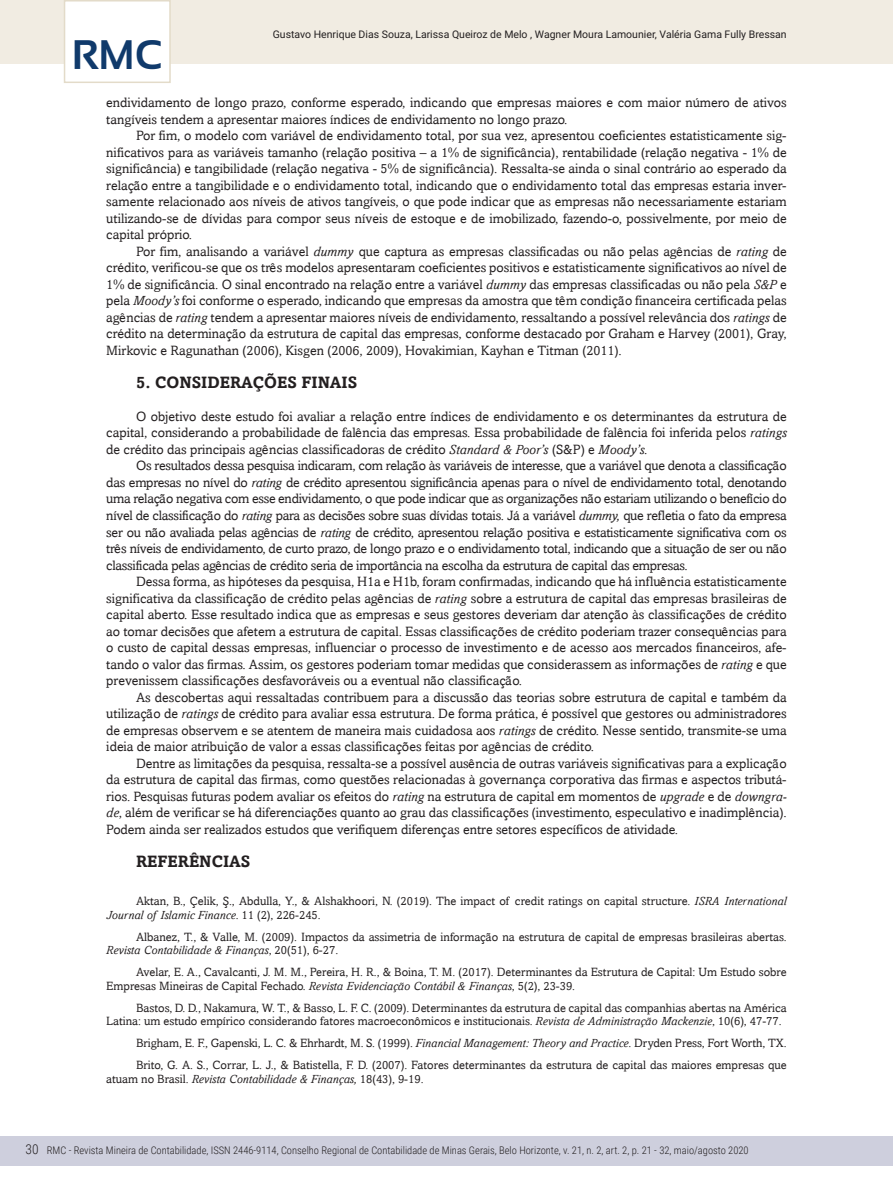
<style>
.page{position:relative;width:893px;height:1191px;background:#fff}
.page>*{position:absolute;margin:0;border:0;box-sizing:border-box;transform-origin:0 0}
.t1{font:700 41.25px "Sansation";color:#103a6b}
.intertitulo_1{font:700 16.5px "Amasis";color:#231f20}
.texto_corrido_1{font:13.5px/16.5px "Amasis";color:#231f20;text-align:justify}
.t2{font:300 13.5px "Roboto Condensed";color:#231f20}
.referencias{font:12px/13.5px "Amasis";color:#231f20}
.t3{font:300 10.5px "Roboto Condensed";color:#231f20}
.t4{font:10.5px "Roboto";color:#231f20}
.s1{font-style:italic}
</style>
<div class="page">
<div style="left:0;top:1135px;width:893px;height:30px;background:#cecfdd"></div>
<div style="left:0;top:0;width:893px;height:64px;background:#f1ece2"></div>
<div style="left:64px;top:0;width:107px;height:83px;background:#fff;border:2px solid #e3dbc9"></div>
<p class="t4" style="left:273px;top:27px;width:515px">Gustavo Henrique Dias Souza, Larissa Queiroz de Melo , Wagner Moura Lamounier, Valéria Gama Fully Bressan</p>
<h1 class="t1" style="left:72px;top:32px;width:92px">RMC</h1>
<p class="texto_corrido_1" style="left:106px;top:94px;width:682px">endividamento de longo prazo, conforme esperado, indicando que empresas maiores e com maior número de ativos tangíveis tendem a apresentar maiores índices de endividamento no longo prazo.</p>
<p class="texto_corrido_1" style="left:106px;top:127px;width:682px;text-indent:30px">Por fim, o modelo com variável de endividamento total, por sua vez, apresentou coeficientes estatisticamente sig&shy;nificativos para as variáveis tamanho (relação positiva – a 1% de significância), rentabilidade (relação negativa - 1% de significância) e tangibilidade (relação negativa - 5% de significância). Ressalta-se ainda o sinal contrário ao esperado da relação entre a tangibilidade e o endividamento total, indicando que o endividamento total das empresas estaria inver&shy;samente relacionado aos níveis de ativos tangíveis, o que pode indicar que as empresas não necessariamente estariam utilizando-se de dívidas para compor seus níveis de estoque e de imobilizado, fazendo-o, possivelmente, por meio de capital próprio.</p>
<p class="texto_corrido_1" style="left:106px;top:243px;width:682px;text-indent:30px">Por fim, analisando a variável <span class="s1">dummy</span> que captura as empresas classificadas ou não pelas agências de <span class="s1">rating</span> de crédito, verificou-se que os três modelos apresentaram coeficientes positivos e estatisticamente significativos ao nível de 1% de significância. O sinal encontrado na relação entre a variável <span class="s1">dummy</span> das empresas classificadas ou não pela <span class="s1">S&amp;P</span> e pela <span class="s1">Moody’s</span> foi conforme o esperado, indicando que empresas da amostra que têm condição financeira certificada pelas agências de <span class="s1">rating</span> tendem a apresentar maiores níveis de endividamento, ressaltando a possível relevância dos <span class="s1">ratings</span> de crédito na determinação da estrutura de capital das empresas, conforme destacado por Graham e Harvey (2001), Gray, Mirkovic e Ragunathan (2006), Kisgen (2006, 2009), Hovakimian, Kayhan e Titman (2011).</p>
<p class="intertitulo_1" style="left:136px;top:372px;width:223px">5. CONSIDERAÇÕES FINAIS</p>
<p class="texto_corrido_1" style="left:106px;top:408px;width:682px;text-indent:30px">O objetivo deste estudo foi avaliar a relação entre índices de endividamento e os determinantes da estrutura de capital, considerando a probabilidade de falência das empresas. Essa probabilidade de falência foi inferida pelos <span class="s1">ratings </span>de crédito das principais agências classificadoras de crédito <span class="s1">Standard &amp; Poor’s</span> (S&amp;P) e <span class="s1">Moody’s</span>.</p>
<p class="texto_corrido_1" style="left:106px;top:457px;width:682px;text-indent:30px">Os resultados dessa pesquisa indicaram, com relação às variáveis de interesse, que a variável que denota a classificação das empresas no nível do <span class="s1">rating</span> de crédito apresentou significância apenas para o nível de endividamento total, denotando uma relação negativa com esse endividamento, o que pode indicar que as organizações não estariam utilizando o benefício do nível de classificação do <span class="s1">rating</span> para as decisões sobre suas dívidas totais. Já a variável <span class="s1">dummy,</span> que refletia o fato da empresa ser ou não avaliada pelas agências de <span class="s1">rating</span> de crédito, apresentou relação positiva e estatisticamente significativa com os três níveis de endividamento, de curto prazo, de longo prazo e o endividamento total, indicando que a situação de ser ou não classificada pelas agências de crédito seria de importância na escolha da estrutura de capital das empresas.</p>
<p class="texto_corrido_1" style="left:106px;top:573px;width:682px;text-indent:30px">Dessa forma, as hipóteses da pesquisa, H1a e H1b, foram confirmadas, indicando que há influência estatisticamente significativa da classificação de crédito pelas agências de <span class="s1">rating</span> sobre a estrutura de capital das empresas brasileiras de capital aberto. Esse resultado indica que as empresas e seus gestores deveriam dar atenção às classificações de crédito ao tomar decisões que afetem a estrutura de capital. Essas classificações de crédito poderiam trazer consequências para o custo de capital dessas empresas, influenciar o processo de investimento e de acesso aos mercados financeiros, afe&shy;tando o valor das firmas. Assim, os gestores poderiam tomar medidas que considerassem as informações de <span class="s1">rating</span> e que prevenissem classificações desfavoráveis ou a eventual não classificação.</p>
<p class="texto_corrido_1" style="left:106px;top:688px;width:682px;text-indent:30px">As descobertas aqui ressaltadas contribuem para a discussão das teorias sobre estrutura de capital e também da utilização de <span class="s1">ratings</span> de crédito para avaliar essa estrutura. De forma prática, é possível que gestores ou administradores de empresas observem e se atentem de maneira mais cuidadosa aos <span class="s1">ratings</span> de crédito. Nesse sentido, transmite-se uma ideia de maior atribuição de valor a essas classificações feitas por agências de crédito.</p>
<p class="texto_corrido_1" style="left:106px;top:754px;width:682px;text-indent:30px">Dentre as limitações da pesquisa, ressalta-se a possível ausência de outras variáveis significativas para a explicação da estrutura de capital das firmas, como questões relacionadas à governança corporativa das firmas e aspectos tributá&shy;rios. Pesquisas futuras podem avaliar os efeitos do <span class="s1">rating</span> na estrutura de capital em momentos de <span class="s1">upgrade</span> e de <span class="s1">downgra&shy;de</span>, além de verificar se há diferenciações quanto ao grau das classificações (investimento, especulativo e inadimplência).<br>Podem ainda ser realizados estudos que verifiquem diferenças entre setores específicos de atividade.</p>
<p class="intertitulo_1" style="left:136px;top:851px;width:116px">REFERÊNCIAS</p>
<p class="referencias" style="left:106px;top:894px;width:682px;text-indent:30px">Aktan, B., Çelik, Ş., Abdulla, Y., &amp; Alshakhoori, N. (2019). The impact of credit ratings on capital structure. <span class="s1">ISRA International<br>Journal of Islamic Finance</span>. 11 (2), 226-245.</p>
<p class="referencias" style="left:106px;top:929px;width:682px;text-indent:30px">Albanez, T., &amp; Valle, M. (2009). Impactos da assimetria de informação na estrutura de capital de empresas brasileiras abertas.<br><span class="s1">Revista Contabilidade &amp; Finanças</span>, 20(51), 6-27.</p>
<p class="referencias" style="left:106px;top:965px;width:682px;text-indent:30px">Avelar, E. A., Cavalcanti, J. M. M., Pereira, H. R., &amp; Boina, T. M. (2017). Determinantes da Estrutura de Capital: Um Estudo sobre<br>Empresas Mineiras de Capital Fechado. <span class="s1">Revista Evidenciação Contábil &amp; Finanças</span>, 5(2), 23-39.</p>
<p class="referencias" style="left:106px;top:1000px;width:682px;text-indent:30px">Bastos, D. D., Nakamura, W. T., &amp; Basso, L. F. C. (2009). Determinantes da estrutura de capital das companhias abertas na América<br>Latina: um estudo empírico considerando fatores macroeconômicos e institucionais. <span class="s1">Revista de Administração Mackenzie</span>, 10(6), 47-77.</p>
<p class="referencias" style="left:136px;top:1036px;width:652px">Brigham, E. F., Gapenski, L. C. &amp; Ehrhardt, M. S. (1999). <span class="s1">Financial Management: Theory and Practice</span>. Dryden Press, Fort Worth, TX.</p>
<p class="referencias" style="left:106px;top:1058px;width:682px;text-indent:30px">Brito, G. A. S., Corrar, L. J., &amp; Batistella, F. D. (2007). Fatores determinantes da estrutura de capital das maiores empresas que atuam no Brasil. <span class="s1">Revista Contabilidade &amp; Finanças,</span> 18(43), 9-19.</p>
<p class="t2" style="left:26px;top:1140px;width:15px">30</p>
<p class="t3" style="left:47px;top:1143px;width:703px">RMC - Revista Mineira de Contabilidade, ISSN 2446-9114, Conselho Regional de Contabilidade de Minas Gerais, Belo Horizonte, v. 21, n. 2, art. 2, p. 21 - 32, maio/agosto 2020</p>
</div>
